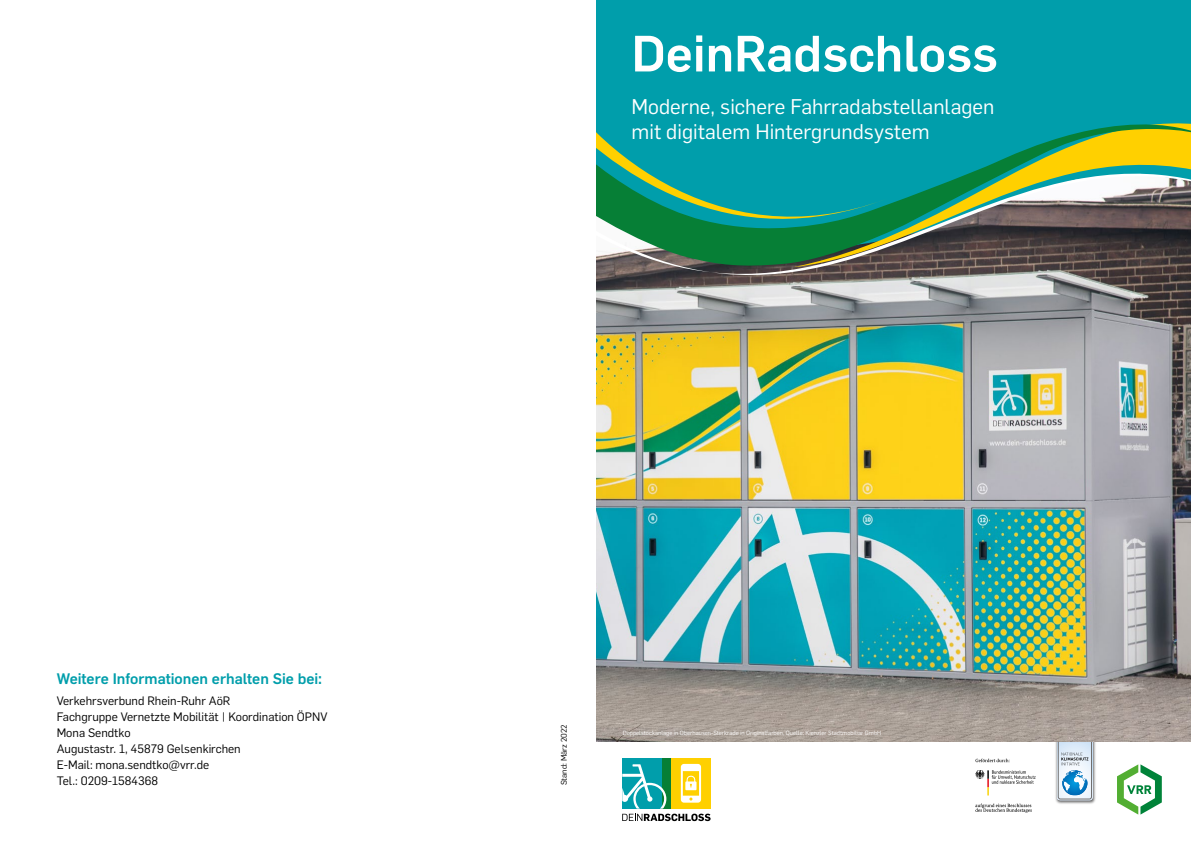
<style>
.page{position:relative;width:1191px;height:842px;background:#fff}
.page>*{position:absolute;margin:0;border:0;box-sizing:border-box;transform-origin:0 0}
.t1{font:500 50px "Flama";color:#fff}
.t2{font:20.9px/25px "Flama";color:#fff}
.t3{font:500 15px "Flama";color:#009eab}
.t4{font:12px "Flama";color:#000}
.t5{font:8px "Flama";color:#000}
.t6{font:6px "Flama";color:#fff}
</style>
<div class="page">
<img style="left:596px;top:281px;width:595px;height:461px">
<div style="left:596px;top:0;width:595px;height:73px;background:#009eab"></div>
<div style="left:596px;top:64px;width:290px;height:40px;background:#009eab"></div>
<div style="left:793px;top:73px;width:398px;height:31px;background:#009eab"></div>
<svg style="left:596px;top:104px;width:595px;height:63px;background:#22a38f"></svg>
<svg style="left:596px;top:167px;width:595px;height:114px;background:#478069"></svg>
<svg style="left:1117px;top:764px;width:44px;height:50px"></svg>
<img style="left:1055px;top:742px;width:41px;height:62px">
<svg style="left:1057px;top:742px;width:35px;height:58px"></svg>
<svg style="left:975px;top:759px;width:60px;height:54px"></svg>
<div style="left:661px;top:758px;width:10px;height:50px;background:#067f36"></div>
<div style="left:622px;top:758px;width:39px;height:50px;background:#009eab"></div>
<div style="left:671px;top:758px;width:39px;height:50px;background:#ffd000"></div>
<svg style="left:681px;top:764px;width:20px;height:39px"></svg>
<svg style="left:622px;top:764px;width:44px;height:44px"></svg>
<svg style="left:622px;top:814px;width:88px;height:7px"></svg>
<p class="t3" style="left:57px;top:667px;width:267px">Weitere Informationen erhalten Sie bei:</p>
<p class="t4" style="left:57px;top:693px;width:175px">Verkehrsverbund Rhein-Ruhr AöR</p>
<p class="t4" style="left:57px;top:709px;width:272px">Fachgruppe Vernetzte Mobilität | Koordination ÖPNV</p>
<p class="t4" style="left:57px;top:725px;width:75px">Mona Sendtko</p>
<p class="t4" style="left:57px;top:741px;width:186px">Augustastr. 1, 45879 Gelsenkirchen</p>
<p class="t4" style="left:57px;top:757px;width:154px">E-Mail: mona.sendtko@vrr.de</p>
<p class="t4" style="left:57px;top:773px;width:103px">Tel.: 0209-1584368</p>
<p class="t1" style="left:631px;top:18px;width:368px">DeinRadschloss</p>
<p class="t2" style="left:631px;top:92px;width:364px">Moderne, sichere Fahrradabstellanlagen mit digitalem Hintergrundsystem</p>
<p class="t5" style="left:558px;top:785px;width:62px;rotate:-90deg">Stand: März 2022</p>
<p class="t6" style="left:622px;top:729px;width:260px">Doppelstockanlage in Oberhausen-Sterkrade in Originalfarben, Quelle: Kienzler Stadtmobiliar GmbH</p>
</div>
